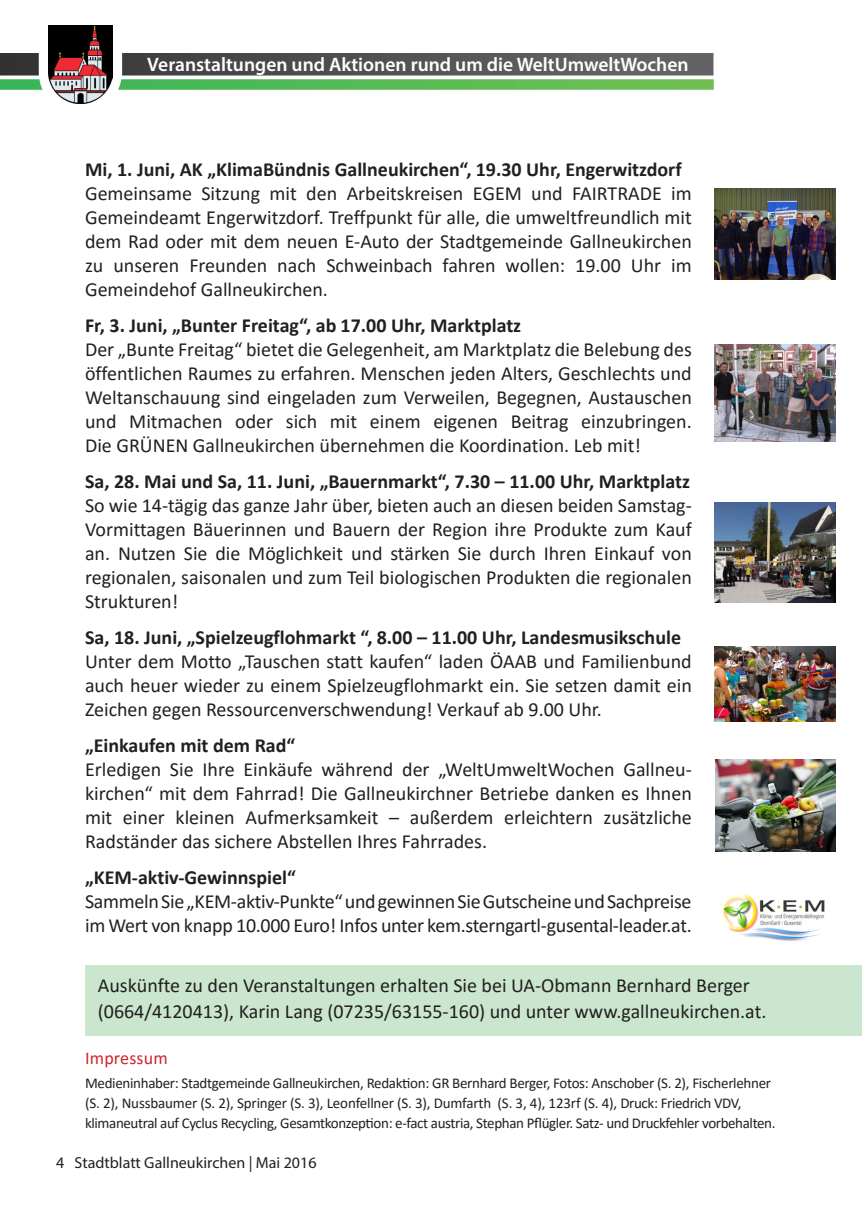
<style>
.page{position:relative;width:862px;height:1214px;background:#fff}
.page>*{position:absolute;margin:0;border:0;box-sizing:border-box;transform-origin:0 0}
.Zwischentitel{font:20px/24px "Calibri";color:#231f20;text-align:justify}
.Zwischentitel-2{font:700 20px "Calibri";color:#231f20}
.Fließtext{font:20px/26px "Calibri";color:#231f20}
.t1{font:600 19.6px "Myriad Pro";color:#fff}
.Zwischentitel-3{font:18px "Calibri";letter-spacing:.01em;color:#d1232a}
.t2{font:16px "Myriad Pro";color:#231f20}
.t3{font:15px/20px "Calibri";letter-spacing:-.025em;color:#231f20}
</style>
<div class="page">
<svg style="left:0;top:53px;width:713px;height:22px;background:#515153"></svg>
<svg style="left:0;top:79px;width:714px;height:11px;background:#5fbd5d"></svg>
<svg style="left:39px;top:26px;width:83px;height:78px"></svg>
<img style="left:49px;top:25px;width:63px;height:78px">
<div style="left:85px;top:964px;width:777px;height:71px;background:#cbe6cf"></div>
<img style="left:723px;top:894px;width:102px;height:47px">
<img style="left:715px;top:759px;width:121px;height:92px">
<img style="left:714px;top:646px;width:121px;height:75px">
<img style="left:714px;top:188px;width:122px;height:91px">
<img style="left:714px;top:344px;width:121px;height:97px">
<img style="left:714px;top:502px;width:121px;height:100px">
<p class="t1" style="left:147px;top:51px;width:543px">Veranstaltungen und Aktionen rund um die WeltUmweltWochen</p>
<p class="Zwischentitel-2" style="left:85px;top:155px;width:598px">Mi, 1. Juni, AK „KlimaBündnis Gallneukirchen“, 19.30 Uhr, Engerwitzdorf</p>
<p class="Zwischentitel" style="left:85px;top:180px;width:608px">Gemeinsame Sitzung mit den Arbeitskreisen EGEM und FAIRTRADE im Gemeindeamt Engerwitzdorf. Treffpunkt für alle, die umweltfreundlich mit dem Rad oder mit dem neuen E-Auto der Stadtgemeinde Gallneukirchen zu unseren Freunden nach Schweinbach fahren wollen: 19.00 Uhr im Gemeindehof Gallneukirchen.</p>
<p class="Zwischentitel-2" style="left:85px;top:311px;width:438px">Fr, 3. Juni, „Bunter Freitag“, ab 17.00 Uhr, Marktplatz</p>
<p class="Zwischentitel" style="left:85px;top:336px;width:608px">Der „Bunte Freitag“ bietet die Gelegenheit, am Marktplatz die Belebung des öffentlichen Raumes zu erfahren. Menschen jeden Alters, Geschlechts und Weltanschauung sind eingeladen zum Verweilen, Begegnen, Austauschen und Mitmachen oder sich mit einem eigenen Beitrag einzubringen.<br>Die GRÜNEN Gallneukirchen übernehmen die Koordination. Leb mit!</p>
<p class="Zwischentitel-2" style="left:85px;top:467px;width:606px">Sa, 28. Mai und Sa, 11. Juni, „Bauernmarkt“, 7.30 – 11.00 Uhr, Marktplatz</p>
<p class="Zwischentitel" style="left:85px;top:492px;width:608px">So wie 14-tägig das ganze Jahr über, bieten auch an diesen beiden Samstag-Vormittagen Bäuerinnen und Bauern der Region ihre Produkte zum Kauf an. Nutzen Sie die Möglichkeit und stärken Sie durch Ihren Einkauf von regionalen, saisonalen und zum Teil biologischen Produkten die regionalen Strukturen!</p>
<p class="Zwischentitel-2" style="left:85px;top:623px;width:597px">Sa, 18. Juni, „Spielzeugflohmarkt “, 8.00 – 11.00 Uhr, Landesmusikschule</p>
<p class="Zwischentitel" style="left:85px;top:648px;width:608px">Unter dem Motto „Tauschen statt kaufen“ laden ÖAAB und Familienbund auch heuer wieder zu einem Spielzeugflohmarkt ein. Sie setzen damit ein Zeichen gegen Ressourcenverschwendung! Verkauf ab 9.00 Uhr.</p>
<p class="Zwischentitel-2" style="left:85px;top:731px;width:212px">„Einkaufen mit dem Rad“</p>
<p class="Zwischentitel" style="left:85px;top:756px;width:608px">Erledigen Sie Ihre Einkäufe während der „WeltUmweltWochen Gallneu&shy;kirchen“ mit dem Fahrrad! Die Gallneukirchner Betriebe danken es Ihnen mit einer kleinen Aufmerksamkeit – außerdem erleichtern zusätzliche Radständer das sichere Abstellen Ihres Fahrrades.</p>
<p class="Zwischentitel-2" style="left:85px;top:863px;width:212px">„KEM-aktiv-Gewinnspiel“</p>
<p class="Zwischentitel" style="left:85px;top:888px;width:608px">Sammeln Sie „KEM-aktiv-Punkte“ und gewinnen Sie Gutscheine und Sachpreise im Wert von knapp 10.000 Euro! Infos unter kem.sterngartl-gusental-leader.at.</p>
<p class="Fließtext" style="left:98px;top:971px;width:670px">Auskünfte zu den Veranstaltungen erhalten Sie bei UA-Obmann Bernhard Berger (0664/4120413), Karin Lang (07235/63155-160) und unter www.gallneukirchen.at.</p>
<p class="Zwischentitel-3" style="left:85px;top:1045px;width:84px">Impressum</p>
<p class="t3" style="left:85px;top:1072px;width:692px">Medieninhaber: Stadtgemeinde Gallneukirchen, Redaktion: GR Bernhard Berger, Fotos: Anschober (S. 2), Fischerlehner (S. 2), Nussbaumer (S. 2), Springer (S. 3), Leonfellner (S. 3), Dumfarth (S. 3, 4), 123rf (S. 4), Druck: Friedrich VDV, klimaneutral auf Cyclus Recycling, Gesamtkonzeption: e-fact austria, Stephan Pflügler. Satz- und Druckfehler vorbehalten.</p>
<p class="t2" style="left:56px;top:1152px;width:262px">4 Stadtblatt Gallneukirchen | Mai 2016</p>
</div>
